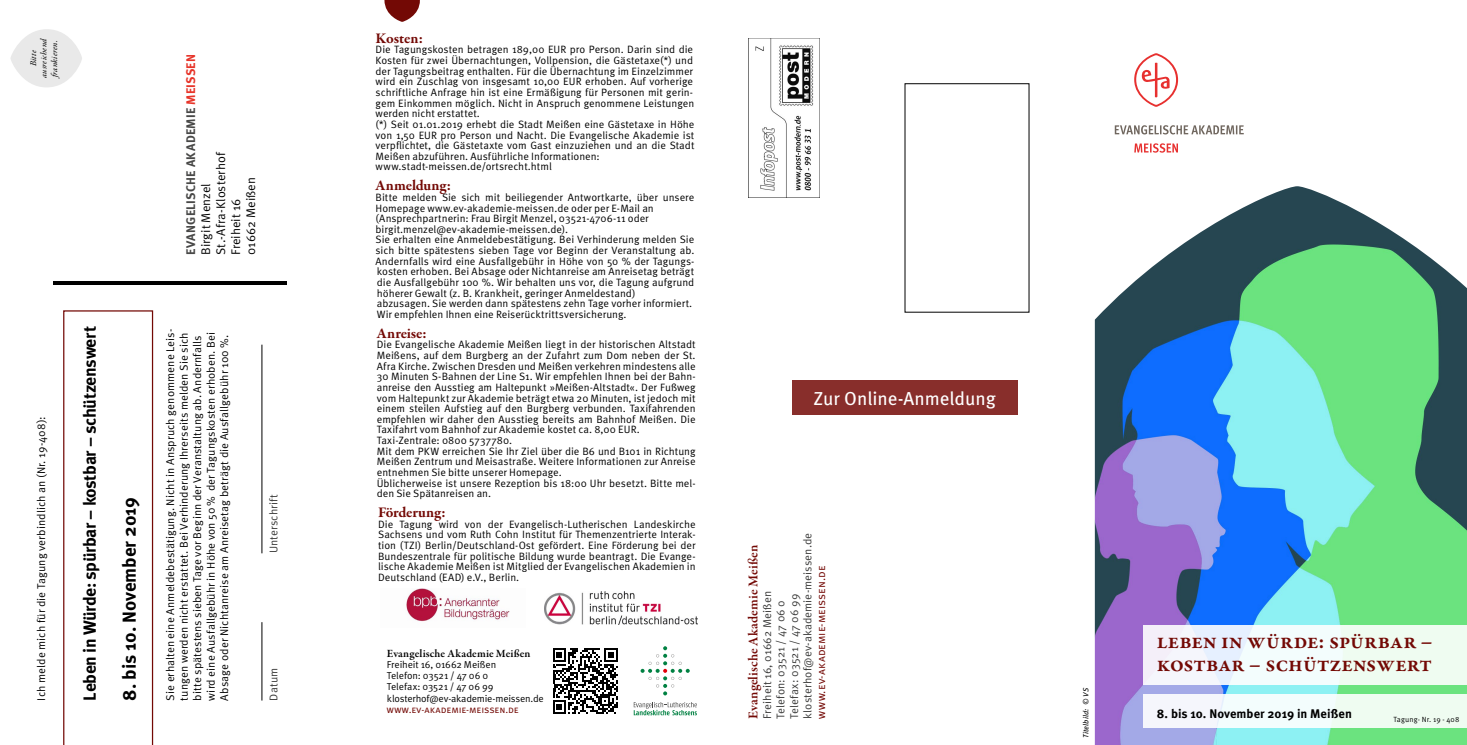
<style>
.page{position:relative;width:1467px;height:745px;background:#fff}
.page>*{position:absolute;margin:0;border:0;box-sizing:border-box;transform-origin:0 0}
.t1{font:600 22.5px/22.5px "Garamond Premr Pro";letter-spacing:.005em;color:#730905}
.t2{font:700 18.75px "Meta OT";letter-spacing:-.01em;color:#000}
.t3{font:18.75px "Meta OT";color:#fff}
.t4{font:700 17.5px "Meta OT";letter-spacing:-.025em;color:#000}
.t5{font:700 15px "Garamond Premr Pro";letter-spacing:-.005em;color:#730905}
.t6{font:600 13.75px "Garamond Premr Pro";letter-spacing:.01em;color:#730905}
.t7{font:12.5px/15px "Meta OT";color:#000}
.t8{font:700 12.5px "Meta OT";letter-spacing:.005em;color:#000}
.t9{font:11.25px/13.5px "Meta OT";letter-spacing:.005em;color:#000}
.t10{font:11.25px/13.5px "Meta OT";letter-spacing:.005em;color:#3a3a39}
.t11{font:600 11.25px "Garamond Premr Pro";letter-spacing:.01em;color:#000}
.t12{font:11.25px "Meta OT";letter-spacing:.005em;color:#730905}
.t13{font:10.62px/10.6px "Meta OT";color:#000}
.t14{font:10px/11.2px "Meta OT";letter-spacing:-.01em;color:#000}
.t15{font:10px "Meta OT";letter-spacing:-.01em;color:#730905}
.t16{font:italic 8.75px/10.5px "Garamond Premr Pro";letter-spacing:.02em;color:#000;text-align:center}
.t17{font:7.5px "Meta OT";letter-spacing:.02em;color:#000}
.t18{font:italic 7.5px "Meta OT";letter-spacing:.015em;color:#000}
.s1{font-weight:700;color:#484847}
.s2{font-weight:700;color:#e73429}
</style>
<div class="page">
<img style="left:1095px;top:186px;width:372px;height:558px">
<svg style="left:1134px;top:143px;width:44px;height:9px"></svg>
<svg style="left:1115px;top:125px;width:129px;height:9px"></svg>
<svg style="left:1134px;top:53px;width:44px;height:54px"></svg>
<svg style="left:384px;top:0;width:36px;height:22px"></svg>
<hr style="left:262px;top:621px;width:1px;height:79px;background:#000">
<hr style="left:262px;top:344px;width:1px;height:209px;background:#000">
<hr style="left:53px;top:281px;width:234px;height:4px;background:#000">
<div style="left:10px;top:29px;width:72px;height:58px;background:#e9e9e9;border-radius:50%"></div>
<svg style="left:63px;top:310px;width:90px;height:434px"></svg>
<img style="left:748px;top:38px;width:71px;height:160px">
<div style="left:1143px;top:693px;width:324px;height:34px;background:#f3fcfc"></div>
<svg style="left:634px;top:702px;width:63px;height:12px"></svg>
<svg style="left:641px;top:646px;width:49px;height:49px"></svg>
<svg style="left:553px;top:648px;width:65px;height:65px"></svg>
<div style="left:792px;top:380px;width:225px;height:35px;background:#882e2b"></div>
<img style="left:545px;top:591px;width:152px;height:33px">
<div style="left:1143px;top:624px;width:324px;height:60px;background:linear-gradient(to right,#f2f3ff,#effff0)"></div>
<img style="left:406px;top:588px;width:104px;height:34px">
<p class="t16" style="left:29px;top:78px;width:41px;rotate:-90deg">Bitte ausreichend frankieren.</p>
<p class="t7" style="left:183px;top:255px;width:202px;rotate:-90deg"><span class="s1">EVANGELISCHE AKADEMIE</span> <span class="s2">MEISSEN<br></span>Birgit Menzel<br>St.-Afra-Klosterhof<br>Freiheit 16<br>01662 Meißen</p>
<p class="t9" style="left:35px;top:700px;width:285px;rotate:-90deg">Ich melde mich für die Tagung verbindlich an (Nr. 19-408):</p>
<h3 class="t4" style="left:79px;top:700px;width:375px;rotate:-90deg">Leben in Würde: spürbar – kostbar – schützenswert</h3>
<h2 class="t2" style="left:118px;top:700px;width:205px;rotate:-90deg">8. bis 10. November 2019</h2>
<p class="t9" style="left:164px;top:700px;width:373px;rotate:-90deg">Sie erhalten eine Anmeldebestätigung. Nicht in Anspruch genommene Leis&shy;tungen werden nicht erstattet. Bei Verhinderung Ihrerseits melden Sie sich bitte spätestens sieben Tage vor Beginn der Veranstaltung ab. Andernfalls wird eine Ausfallgebühr in Höhe von 50% der Tagungskosten erhoben. Bei Absage oder Nichtanreise am Anreisetag beträgt die Ausfallgebühr 100 %.</p>
<p class="t10" style="left:267px;top:553px;width:61px;rotate:-90deg">Unterschrift</p>
<p class="t10" style="left:267px;top:700px;width:34px;rotate:-90deg">Datum</p>
<h3 class="t5" style="left:376px;top:29px;width:49px">Kosten:</h3>
<p class="t13" style="left:376px;top:45px;width:320px">Die Tagungskosten betragen 189,00 EUR pro Person. Darin sind die Kosten für zwei Übernachtungen, Vollpension, die Gästetaxe(*) und der Tagungsbeitrag enthalten. Für die Übernachtung im Einzelzimmer wird ein Zuschlag von insgesamt 10,00 EUR erhoben. Auf vorherige schriftliche Anfrage hin ist eine Ermäßigung für Personen mit gerin&shy;gem Einkommen möglich. Nicht in Anspruch genommene Leistungen werden nicht erstattet.<br>(*) Seit 01.01.2019 erhebt die Stadt Meißen eine Gästetaxe in Höhe von 1,50 EUR pro Person und Nacht. Die Evangelische Akademie ist verpflichtet, die Gästetaxte vom Gast einzuziehen und an die Stadt Meißen abzuführen. Ausführliche Informationen: www.stadt-meissen.de/ortsrecht.html</p>
<h3 class="t5" style="left:376px;top:176px;width:77px">Anmeldung:</h3>
<p class="t13" style="left:376px;top:192px;width:320px">Bitte melden Sie sich mit beiliegender Antwortkarte, über unsere Homepage www.ev-akademie-meissen.de oder per E-Mail an (Ansprechpartnerin: Frau Birgit Menzel, 03521-4706-11 oder birgit.menzel@ev-akademie-meissen.de).<br>Sie erhalten eine Anmeldebestätigung. Bei Verhinderung melden Sie sich bitte spätestens sieben Tage vor Beginn der Veranstaltung ab.<br>Andernfalls wird eine Ausfallgebühr in Höhe von 50 % der Tagungs&shy;kosten erhoben. Bei Absage oder Nichtanreise am Anreisetag beträgt die Ausfallgebühr 100 %. Wir behalten uns vor, die Tagung aufgrund höherer Gewalt (z. B. Krankheit, geringer Anmeldestand)<br>abzusagen. Sie werden dann spätestens zehn Tage vorher informiert.<br>Wir empfehlen Ihnen eine Reiserücktrittsversicherung.</p>
<h3 class="t5" style="left:377px;top:323px;width:52px">Anreise:</h3>
<p class="t13" style="left:377px;top:339px;width:320px">Die Evangelische Akademie Meißen liegt in der historischen Altstadt Meißens, auf dem Burgberg an der Zufahrt zum Dom neben der St.<br>Afra Kirche. Zwischen Dresden und Meißen verkehren mindestens alle 30 Minuten S-Bahnen der Line S1. Wir empfehlen Ihnen bei der Bahn&shy;anreise den Ausstieg am Haltepunkt »Meißen-Altstadt«. Der Fußweg vom Haltepunkt zur Akademie beträgt etwa 20 Minuten, ist jedoch mit einem steilen Aufstieg auf den Burgberg verbunden. Taxifahrenden empfehlen wir daher den Ausstieg bereits am Bahnhof Meißen. Die Taxifahrt vom Bahnhof zur Akademie kostet ca. 8,00 EUR.<br>Taxi-Zentrale: 0800 5737780.<br>Mit dem PKW erreichen Sie Ihr Ziel über die B6 und B101 in Richtung Meißen Zentrum und Meisastraße. Weitere Informationen zur Anreise entnehmen Sie bitte unserer Homepage.<br>Üblicherweise ist unsere Rezeption bis 18:00 Uhr besetzt. Bitte mel&shy;den Sie Spätanreisen an.</p>
<h3 class="t5" style="left:378px;top:503px;width:69px">Förderung:</h3>
<p class="t13" style="left:378px;top:518px;width:319px;text-align:justify">Die Tagung wird von der Evangelisch-Lutherischen Landeskirche Sachsens und vom Ruth Cohn Institut für Themenzentrierte Interak&shy;tion (TZI) Berlin/Deutschland-Ost gefördert. Eine Förderung bei der Bundeszentrale für politische Bildung wurde beantragt. Die Evange&shy;lische Akademie Meißen ist Mitglied der Evangelischen Akademien in Deutschland (EAD) e.V., Berlin.</p>
<p class="t11" style="left:387px;top:646px;width:145px">Evangelische Akademie Meißen</p>
<p class="t14" style="left:387px;top:658px;width:158px">Freiheit 16, 01662 Meißen<br>Telefon: 03521 / 47 06 0<br>Telefax: 03521 / 47 06 99 klosterhof@ev-akademie-meissen.de</p>
<p class="t15" style="left:387px;top:703px;width:133px">www.ev-akademie-meissen.de</p>
<h2 class="t3" style="left:814px;top:386px;width:184px">Zur Online-Anmeldung</h2>
<p class="t6" style="left:745px;top:718px;width:175px;rotate:-90deg">Evangelische Akademie Meißen</p>
<p class="t10" style="left:761px;top:718px;width:187px;rotate:-90deg">Freiheit 16, 01662 Meißen<br>Telefon: 03521 / 47 06 0<br>Telefax: 03521 / 47 06 99 klosterhof@ev-akademie-meissen.de</p>
<p class="t12" style="left:814px;top:718px;width:154px;rotate:-90deg">www.ev-akademie-meissen.de</p>
<p class="t18" style="left:1081px;top:737px;width:52px;rotate:-90deg">Titelbild: © VS</p>
<h1 class="t1" style="left:1157px;top:630px;width:277px">Leben in Würde: spürbar – kostbar – schützenswert</h1>
<p class="t8" style="left:1157px;top:705px;width:197px">8. bis 10. November 2019 in Meißen</p>
<p class="t17" style="left:1394px;top:714px;width:67px">Tagung- Nr. 19 - 408</p>
</div>
